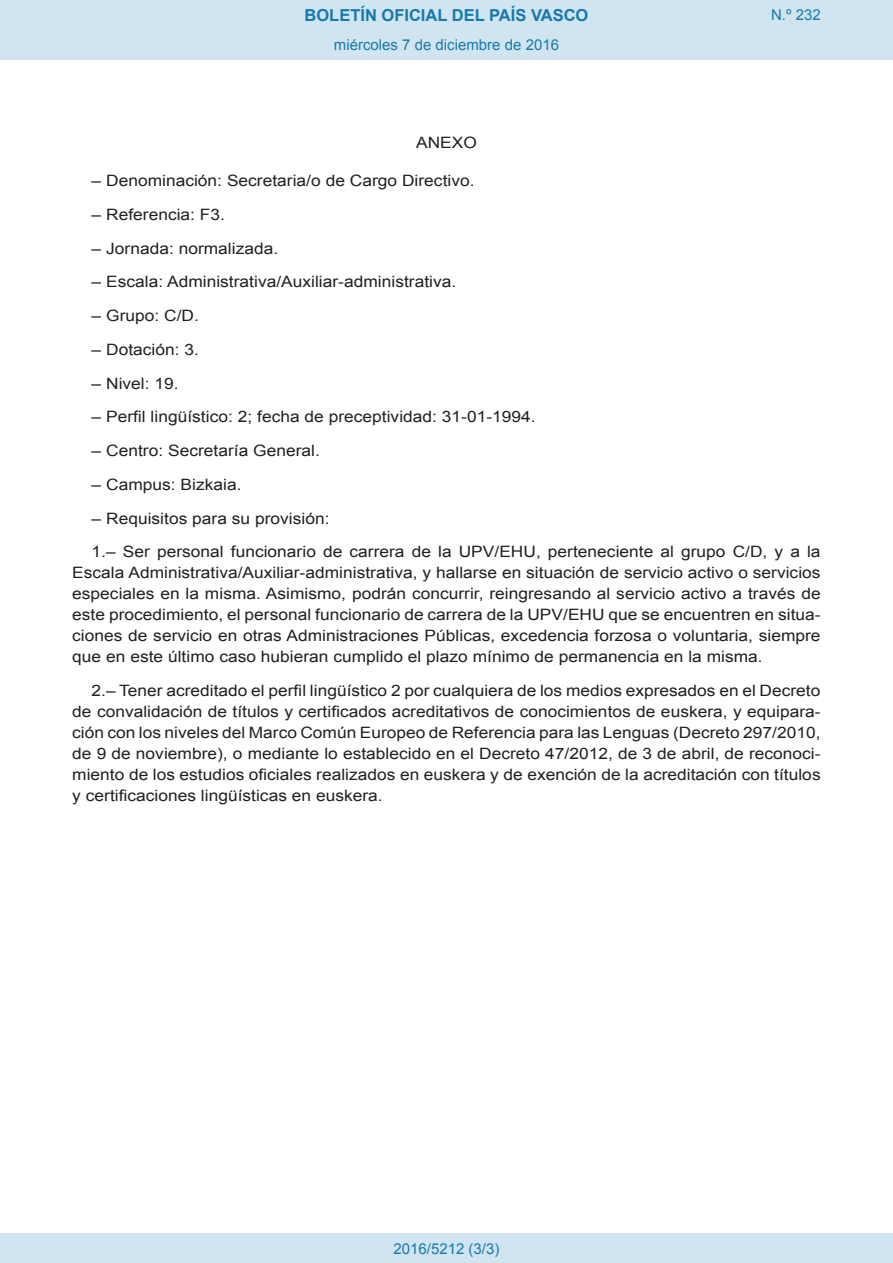
<style>
.page{position:relative;width:893px;height:1263px;background:#fff}
.page>*{position:absolute;margin:0;border:0;box-sizing:border-box;transform-origin:0 0}
.t1{font:700 16.5px "Arial";color:#1879ad}
.BOPVDetalle{font:15.6px/21px "Arial";color:#231f20;text-align:justify;scale:1.11 1}
.BOPVClave{font:15.6px "Arial";color:#231f20;scale:1.11 1}
.Paginacion_Centro{font:15px "Arial";color:#1879ad}
</style>
<div class="page">
<div style="left:0;top:0;width:893px;height:60px;background:#d0e5f0"></div>
<div style="left:0;top:1233px;width:893px;height:30px;background:#d0e5f0"></div>
<p class="t1" style="left:305px;top:4px;width:285px">BOLETÍN OFICIAL DEL PAÍS VASCO</p>
<p class="Paginacion_Centro" style="left:334px;top:35px;width:227px">miércoles 7 de diciembre de 2016</p>
<p class="Paginacion_Centro" style="left:771px;top:5px;width:51px">N.º 232</p>
<p class="BOPVClave" style="left:416px;top:132px;width:56px">ANEXO</p>
<p class="BOPVDetalle" style="left:92px;top:170px;width:346px">– Denominación: Secretaria/o de Cargo Directivo.</p>
<p class="BOPVDetalle" style="left:92px;top:204px;width:122px">– Referencia: F3.</p>
<p class="BOPVDetalle" style="left:92px;top:238px;width:170px">– Jornada: normalizada.</p>
<p class="BOPVDetalle" style="left:92px;top:272px;width:330px">– Escala: Administrativa/Auxiliar-administrativa.</p>
<p class="BOPVDetalle" style="left:92px;top:305px;width:98px">– Grupo: C/D.</p>
<p class="BOPVDetalle" style="left:92px;top:339px;width:98px">– Dotación: 3.</p>
<p class="BOPVDetalle" style="left:92px;top:373px;width:80px">– Nivel: 19.</p>
<p class="BOPVDetalle" style="left:92px;top:407px;width:402px">– Perfil lingüístico: 2; fecha de preceptividad: 31-01-1994.</p>
<p class="BOPVDetalle" style="left:92px;top:440px;width:207px">– Centro: Secretaría General.</p>
<p class="BOPVDetalle" style="left:92px;top:474px;width:136px">– Campus: Bizkaia.</p>
<p class="BOPVDetalle" style="left:92px;top:508px;width:216px">– Requisitos para su provisión:</p>
<p class="BOPVDetalle" style="left:72px;top:542px;width:676px;text-indent:19px">1.– Ser personal funcionario de carrera de la UPV/EHU, perteneciente al grupo C/D, y a la Escala Administrativa/Auxiliar-administrativa, y hallarse en situación de servicio activo o servicios especiales en la misma. Asimismo, podrán concurrir, reingresando al servicio activo a través de este procedimiento, el personal funcionario de carrera de la UPV/EHU que se encuentren en situa&shy;ciones de servicio en otras Administraciones Públicas, excedencia forzosa o voluntaria, siempre que en este último caso hubieran cumplido el plazo mínimo de permanencia en la misma.</p>
<p class="BOPVDetalle" style="left:72px;top:680px;width:676px;text-indent:19px">2.– Tener acreditado el perfil lingüístico 2 por cualquiera de los medios expresados en el Decreto de convalidación de títulos y certificados acreditativos de conocimientos de euskera, y equipara&shy;ción con los niveles del Marco Común Europeo de Referencia para las Lenguas (Decreto 297/2010, de 9 de noviembre), o mediante lo establecido en el Decreto 47/2012, de 3 de abril, de reconoci&shy;miento de los estudios oficiales realizados en euskera y de exención de la acreditación con títulos y certificaciones lingüísticas en euskera.</p>
<p class="Paginacion_Centro" style="left:393px;top:1238px;width:107px">2016/5212 (3/3)</p>
</div>
